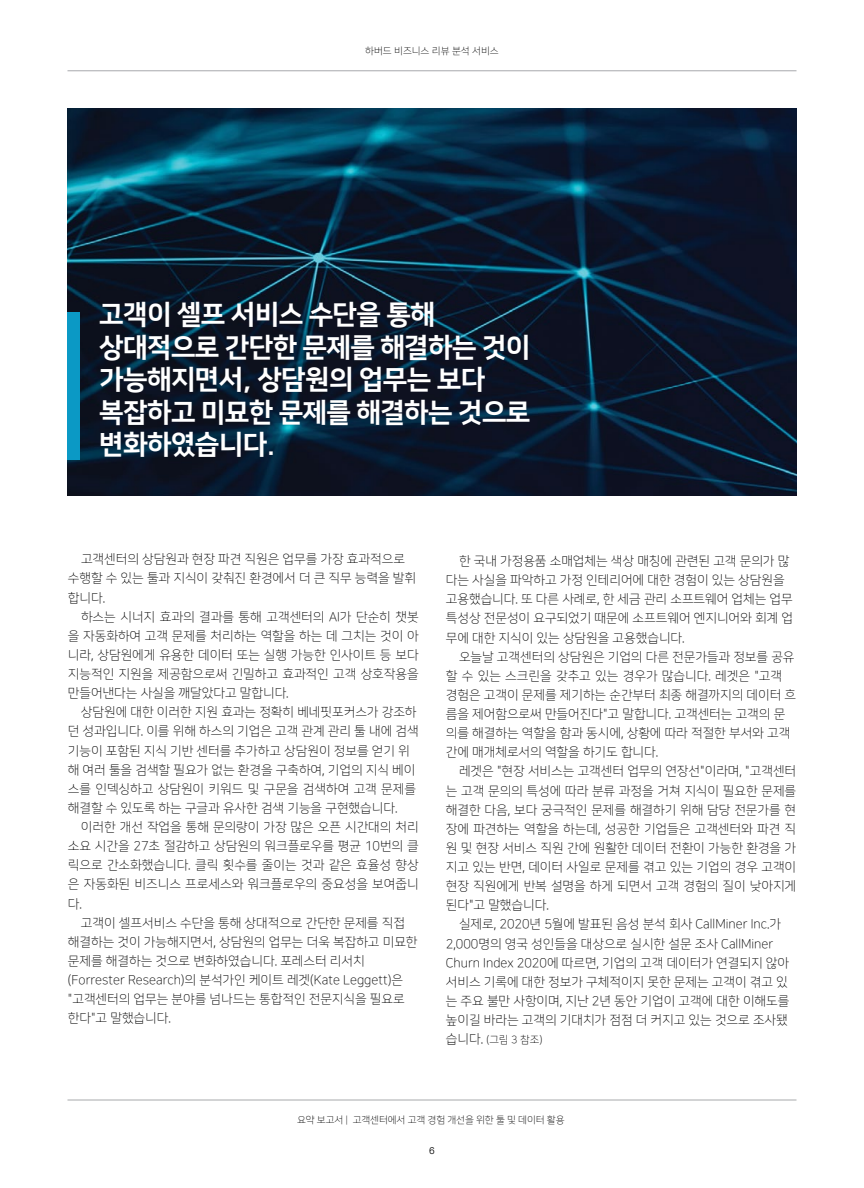
<style>
.page{position:relative;width:864px;height:1188px;background:#fff}
.page>*{position:absolute;margin:0;border:0;box-sizing:border-box;transform-origin:0 0}
.t1{font:27px/32.4px "Nanum Square EB";letter-spacing:-.025em;color:#fff}
.INT_BODY{font:12.75px "Nanum Square L";color:#000}
.INT_BODY-2{font:10.5px "Nanum Square L";color:#000}
.t2{font:9.75px "Nanum Square L";letter-spacing:-.01em;color:#000}
.t3{font:300 9.75px "GT America";color:#000}
.s1{font-size:12.75px}
</style>
<div class="page">
<hr style="left:68px;top:1100px;width:728px;height:1px;background:#a7a9ac">
<hr style="left:68px;top:70px;width:728px;height:1px;background:#a7a9ac">
<img style="left:68px;top:108px;width:728px;height:388px">
<div style="left:68px;top:312px;width:12px;height:148px;background:#0b99c5"></div>
<p class="t2" style="left:365px;top:46px;width:135px">하버드 비즈니스 리뷰 분석 서비스</p>
<h1 class="t1" style="left:99px;top:299px;width:433px">고객이 셀프 서비스 수단을 통해 상대적으로 간단한 문제를 해결하는 것이 가능해지면서, 상담원의 업무는 보다 복잡하고 미묘한 문제를 해결하는 것으로 변화하였습니다.</h1>
<p class="INT_BODY" style="left:81px;top:553px;width:325px">고객센터의 상담원과 현장 파견 직원은 업무를 가장 효과적으로</p>
<p class="INT_BODY" style="left:68px;top:572px;width:350px">수행할 수 있는 툴과 지식이 갖춰진 환경에서 더 큰 직무 능력을 발휘</p>
<p class="INT_BODY" style="left:68px;top:591px;width:39px">합니다.</p>
<p class="INT_BODY" style="left:81px;top:610px;width:339px">하스는 시너지 효과의 결과를 통해 고객센터의 AI가 단순히 챗봇</p>
<p class="INT_BODY" style="left:68px;top:629px;width:352px">을 자동화하여 고객 문제를 처리하는 역할을 하는 데 그치는 것이 아</p>
<p class="INT_BODY" style="left:68px;top:648px;width:352px">니라, 상담원에게 유용한 데이터 또는 실행 가능한 인사이트 등 보다</p>
<p class="INT_BODY" style="left:68px;top:667px;width:352px">지능적인 지원을 제공함으로써 긴밀하고 효과적인 고객 상호작용을</p>
<p class="INT_BODY" style="left:68px;top:686px;width:222px">만들어낸다는 사실을 깨달았다고 말합니다.</p>
<p class="INT_BODY" style="left:81px;top:706px;width:337px">상담원에 대한 이러한 지원 효과는 정확히 베네핏포커스가 강조하</p>
<p class="INT_BODY" style="left:68px;top:725px;width:352px">던 성과입니다. 이를 위해 하스의 기업은 고객 관계 관리 툴 내에 검색</p>
<p class="INT_BODY" style="left:68px;top:744px;width:343px">기능이 포함된 지식 기반 센터를 추가하고 상담원이 정보를 얻기 위</p>
<p class="INT_BODY" style="left:68px;top:763px;width:349px">해 여러 툴을 검색할 필요가 없는 환경을 구축하여, 기업의 지식 베이</p>
<p class="INT_BODY" style="left:68px;top:782px;width:350px">스를 인덱싱하고 상담원이 키워드 및 구문을 검색하여 고객 문제를</p>
<p class="INT_BODY" style="left:68px;top:801px;width:331px">해결할 수 있도록 하는 구글과 유사한 검색 기능을 구현했습니다.</p>
<p class="INT_BODY" style="left:81px;top:820px;width:339px">이러한 개선 작업을 통해 문의량이 가장 많은 오픈 시간대의 처리</p>
<p class="INT_BODY" style="left:68px;top:839px;width:352px">소요 시간을 27초 절감하고 상담원의 워크플로우를 평균 10번의 클</p>
<p class="INT_BODY" style="left:68px;top:859px;width:352px">릭으로 간소화했습니다. 클릭 횟수를 줄이는 것과 같은 효율성 향상</p>
<p class="INT_BODY" style="left:68px;top:878px;width:352px">은 자동화된 비즈니스 프로세스와 워크플로우의 중요성을 보여줍니</p>
<p class="INT_BODY" style="left:68px;top:897px;width:16px">다.</p>
<p class="INT_BODY" style="left:81px;top:916px;width:325px">고객이 셀프서비스 수단을 통해 상대적으로 간단한 문제를 직접</p>
<p class="INT_BODY" style="left:68px;top:935px;width:351px">해결하는 것이 가능해지면서, 상담원의 업무는 더욱 복잡하고 미묘한</p>
<p class="INT_BODY" style="left:68px;top:954px;width:298px">문제를 해결하는 것으로 변화하였습니다. 포레스터 리서치</p>
<p class="INT_BODY" style="left:68px;top:973px;width:337px">(Forrester Research)의 분석가인 케이트 레겟(Kate Leggett)은</p>
<p class="INT_BODY" style="left:68px;top:992px;width:338px">"고객센터의 업무는 분야를 넘나드는 통합적인 전문지식을 필요로</p>
<p class="INT_BODY" style="left:68px;top:1012px;width:105px">한다"고 말했습니다.</p>
<p class="INT_BODY" style="left:459px;top:554px;width:332px">한 국내 가정용품 소매업체는 색상 매칭에 관련된 고객 문의가 많</p>
<p class="INT_BODY" style="left:446px;top:573px;width:340px">다는 사실을 파악하고 가정 인테리어에 대한 경험이 있는 상담원을</p>
<p class="INT_BODY" style="left:446px;top:593px;width:348px">고용했습니다. 또 다른 사례로, 한 세금 관리 소프트웨어 업체는 업무</p>
<p class="INT_BODY" style="left:446px;top:612px;width:349px">특성상 전문성이 요구되었기 때문에 소프트웨어 엔지니어와 회계 업</p>
<p class="INT_BODY" style="left:446px;top:631px;width:240px">무에 대한 지식이 있는 상담원을 고용했습니다.</p>
<p class="INT_BODY" style="left:459px;top:650px;width:337px">오늘날 고객센터의 상담원은 기업의 다른 전문가들과 정보를 공유</p>
<p class="INT_BODY" style="left:446px;top:669px;width:338px">할 수 있는 스크린을 갖추고 있는 경우가 많습니다. 레겟은 "고객</p>
<p class="INT_BODY" style="left:446px;top:688px;width:352px">경험은 고객이 문제를 제기하는 순간부터 최종 해결까지의 데이터 흐</p>
<p class="INT_BODY" style="left:446px;top:707px;width:341px">름을 제어함으로써 만들어진다"고 말합니다. 고객센터는 고객의 문</p>
<p class="INT_BODY" style="left:446px;top:726px;width:346px">의를 해결하는 역할을 함과 동시에, 상황에 따라 적절한 부서와 고객</p>
<p class="INT_BODY" style="left:446px;top:746px;width:214px">간에 매개체로서의 역할을 하기도 합니다.</p>
<p class="INT_BODY" style="left:459px;top:765px;width:339px">레겟은 "현장 서비스는 고객센터 업무의 연장선"이라며, "고객센터</p>
<p class="INT_BODY" style="left:446px;top:784px;width:352px">는 고객 문의의 특성에 따라 분류 과정을 거쳐 지식이 필요한 문제를</p>
<p class="INT_BODY" style="left:446px;top:803px;width:352px">해결한 다음, 보다 궁극적인 문제를 해결하기 위해 담당 전문가를 현</p>
<p class="INT_BODY" style="left:446px;top:822px;width:352px">장에 파견하는 역할을 하는데, 성공한 기업들은 고객센터와 파견 직</p>
<p class="INT_BODY" style="left:446px;top:841px;width:352px">원 및 현장 서비스 직원 간에 원활한 데이터 전환이 가능한 환경을 가</p>
<p class="INT_BODY" style="left:446px;top:860px;width:352px">지고 있는 반면, 데이터 사일로 문제를 겪고 있는 기업의 경우 고객이</p>
<p class="INT_BODY" style="left:446px;top:879px;width:352px">현장 직원에게 반복 설명을 하게 되면서 고객 경험의 질이 낮아지게</p>
<p class="INT_BODY" style="left:446px;top:899px;width:105px">된다"고 말했습니다.</p>
<p class="INT_BODY" style="left:459px;top:918px;width:324px">실제로, 2020년 5월에 발표된 음성 분석 회사 CallMiner Inc.가</p>
<p class="INT_BODY" style="left:446px;top:937px;width:329px">2,000명의 영국 성인들을 대상으로 실시한 설문 조사 CallMiner</p>
<p class="INT_BODY" style="left:446px;top:956px;width:345px">Churn Index 2020에 따르면, 기업의 고객 데이터가 연결되지 않아</p>
<p class="INT_BODY" style="left:446px;top:975px;width:343px">서비스 기록에 대한 정보가 구체적이지 못한 문제는 고객이 겪고 있</p>
<p class="INT_BODY" style="left:446px;top:994px;width:345px">는 주요 불만 사항이며, 지난 2년 동안 기업이 고객에 대한 이해도를</p>
<p class="INT_BODY" style="left:446px;top:1013px;width:343px">높이길 바라는 고객의 기대치가 점점 더 커지고 있는 것으로 조사됐</p>
<p class="INT_BODY-2" style="left:446px;top:1034px;width:98px"><span class="s1">습니다.</span> (그림 3 참조)</p>
<p class="t2" style="left:297px;top:1114px;width:269px">요약 보고서 | 고객센터에서 고객 경험 개선을 위한 툴 및 데이터 활용</p>
<p class="t3" style="left:429px;top:1145px;width:7px">6</p>
</div>
